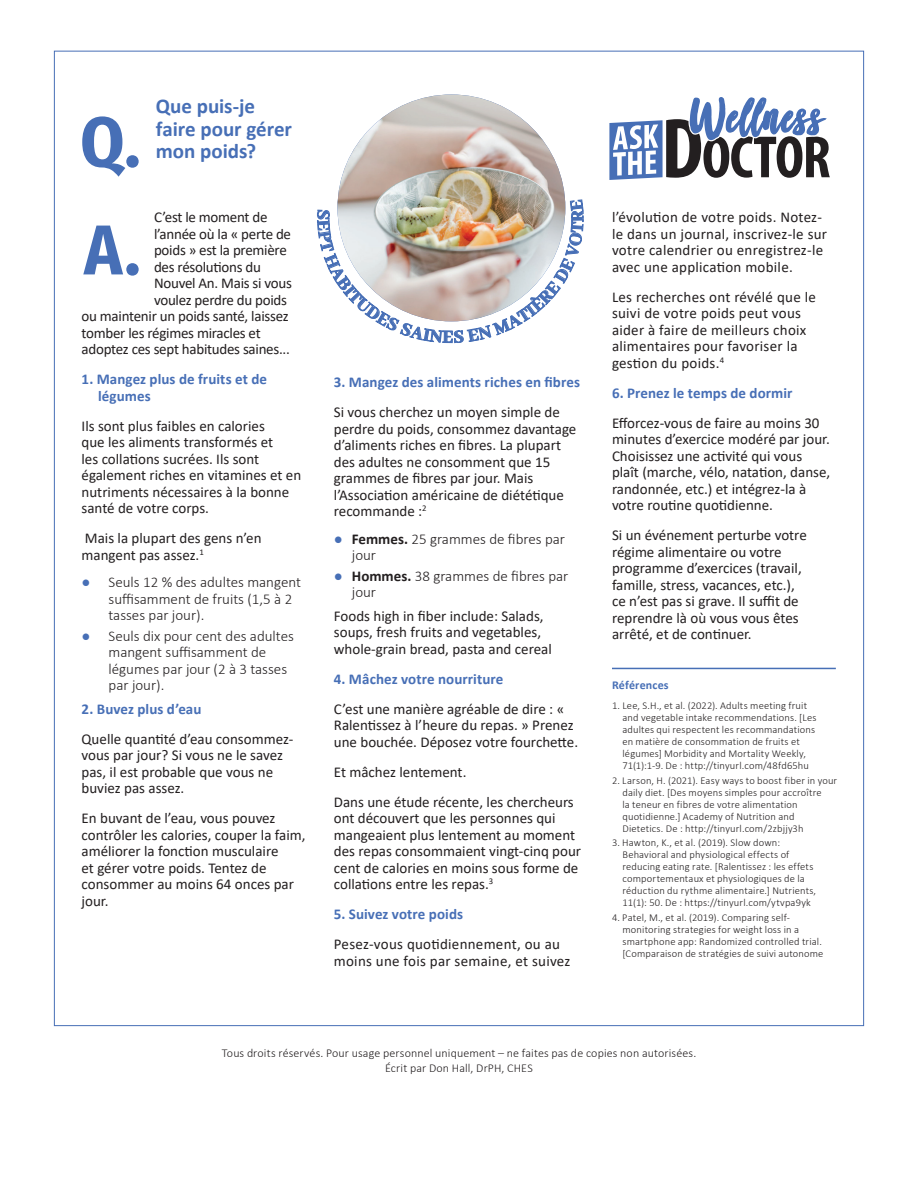
<style>
.page{position:relative;width:918px;height:1188px;background:#fff}
.page>*{position:absolute;margin:0;border:0;box-sizing:border-box;transform-origin:0 0}
.t1{font:700 70.5px "Fira Sans Condensed";color:#476fb6}
.t2{font:700 21px/22.5px "Calibri";color:#476fb6}
.t3{font:15px/16.5px "Calibri";color:#231f20}
.t4{font:15px/16.5px "Calibri";letter-spacing:.02em;color:#231f20}
.t5{font:300 15px/16.5px "Calibri";color:#231f20}
.t6{font:15px "Calibri";letter-spacing:-.02em;color:#231f20}
.t7{font:700 15px/16.5px "Calibri";letter-spacing:.005em;color:#476fb6}
.t8{font:300 12px/15px "Calibri";letter-spacing:.01em;color:#231f20;text-align:center}
.t9{font:700 12px "Calibri";letter-spacing:.015em;color:#476fb6}
.t10{font:300 10.5px/12px "Calibri";letter-spacing:.015em;color:#231f20}
.s1{color:#476fb6}
.s2{font-weight:700;color:#476fb6}
.s3{font-weight:700}
</style>
<div class="page">
<img style="left:338px;top:94px;width:227px;height:106px">
<svg style="left:609px;top:50px;width:221px;height:130px"></svg>
<hr style="left:612px;top:668px;width:224px;height:1px;background:#476fb6">
<img style="left:337px;top:200px;width:229px;height:122px">
<h1 class="t1" style="left:80px;top:83px;width:62px">Q.</h1>
<h2 class="t2" style="left:156px;top:95px;width:138px">Que puis-je faire pour gérer mon poids?</h2>
<p class="t6" style="left:154px;top:207px;width:115px">C’est le moment de</p>
<p class="t6" style="left:154px;top:223px;width:139px">l’année où la « perte de</p>
<p class="t6" style="left:154px;top:240px;width:134px">poids » est la première</p>
<p class="t6" style="left:154px;top:256px;width:109px">des résolutions du</p>
<p class="t6" style="left:154px;top:273px;width:139px">Nouvel An. Mais si vous</p>
<p class="t6" style="left:154px;top:289px;width:135px">voulez perdre du poids</p>
<p class="t6" style="left:82px;top:306px;width:209px">ou maintenir un poids santé, laissez</p>
<p class="t6" style="left:82px;top:322px;width:181px">tomber les régimes miracles et</p>
<p class="t6" style="left:82px;top:339px;width:210px">adoptez ces sept habitudes saines...</p>
<p class="t7" style="left:98px;top:371px;width:170px;text-indent:-16px">1. Mangez plus de fruits et de légumes</p>
<p class="t3" style="left:82px;top:417px;width:221px">Ils sont plus faibles en calories<br>que les aliments transformés et<br>les collations sucrées. Ils sont également riches en vitamines et en nutriments nécessaires à la bonne santé de votre corps.</p>
<p class="t3" style="left:82px;top:529px;width:182px">Mais la plupart des gens n’en mangent pas assez.<sup>1</sup></p>
<p class="t5" style="left:109px;top:574px;width:194px;text-indent:-27px"><span class="s1">●</span> Seuls 12 % des adultes mangent suffisamment de fruits (1,5 à 2 tasses par jour).</p>
<p class="t5" style="left:109px;top:628px;width:187px;text-indent:-27px"><span class="s1">●</span> Seuls dix pour cent des adultes mangent suffisamment de légumes par jour (2 à 3 tasses par jour).</p>
<p class="t7" style="left:82px;top:700px;width:121px">2. Buvez plus d’eau</p>
<p class="t3" style="left:82px;top:730px;width:214px">Quelle quantité d’eau consommez&shy;vous par jour? Si vous ne le savez pas, il est probable que vous ne buviez pas assez.</p>
<p class="t3" style="left:82px;top:810px;width:226px">En buvant de l’eau, vous pouvez contrôler les calories, couper la faim, améliorer la fonction musculaire<br>et gérer votre poids. Tentez de consommer au moins 64 onces par jour.</p>
<h1 class="t1" style="left:84px;top:191px;width:58px">A.</h1>
<p class="t7" style="left:334px;top:374px;width:248px">3. Mangez des aliments riches en fibres</p>
<p class="t3" style="left:334px;top:403px;width:244px">Si vous cherchez un moyen simple de perdre du poids, consommez davantage d’aliments riches en fibres. La plupart des adultes ne consomment que 15 grammes de fibres par jour. Mais l’Association américaine de diététique recommande :<sup>2</sup></p>
<p class="t5" style="left:352px;top:530px;width:215px;text-indent:-18px"><span class="s2">●</span> <span class="s3">Femmes.</span> 25 grammes de fibres par jour</p>
<p class="t5" style="left:352px;top:568px;width:218px;text-indent:-18px"><span class="s2">●</span> <span class="s3">Hommes.</span> 38 grammes de fibres par jour</p>
<p class="t3" style="left:334px;top:607px;width:219px">Foods high in fiber include: Salads, soups, fresh fruits and vegetables, whole-grain bread, pasta and cereal</p>
<p class="t7" style="left:334px;top:670px;width:171px">4. Mâchez votre nourriture</p>
<p class="t3" style="left:334px;top:700px;width:246px">C’est une manière agréable de dire : «<br>Ralentissez à l’heure du repas. » Prenez une bouchée. Déposez votre fourchette.</p>
<p class="t3" style="left:334px;top:756px;width:241px;line-height:30px">Et mâchez lentement.<br>Dans une étude récente, les chercheurs</p>
<p class="t3" style="left:334px;top:810px;width:249px">ont découvert que les personnes qui mangeaient plus lentement au moment des repas consommaient vingt-cinq pour cent de calories en moins sous forme de collations entre les repas.<sup>3</sup></p>
<p class="t7" style="left:334px;top:906px;width:131px">5. Suivez votre poids</p>
<p class="t4" style="left:334px;top:936px;width:238px">Pesez-vous quotidiennement, ou au moins une fois par semaine, et suivez</p>
<p class="t4" style="left:612px;top:208px;width:217px">l’évolution de votre poids. Notez&shy;le dans un journal, inscrivez-le sur votre calendrier ou enregistrez-le avec une application mobile.</p>
<p class="t4" style="left:612px;top:288px;width:205px">Les recherches ont révélé que le suivi de votre poids peut vous aider à faire de meilleurs choix alimentaires pour favoriser la gestion du poids.<sup>4</sup></p>
<p class="t7" style="left:612px;top:384px;width:182px">6. Prenez le temps de dormir</p>
<p class="t3" style="left:612px;top:414px;width:220px">Efforcez-vous de faire au moins 30 minutes d’exercice modéré par jour.<br>Choisissez une activité qui vous plaît (marche, vélo, natation, danse, randonnée, etc.) et intégrez-la à votre routine quotidienne.</p>
<p class="t3" style="left:612px;top:526px;width:196px">Si un événement perturbe votre régime alimentaire ou votre programme d’exercices (travail, famille, stress, vacances, etc.), ce n’est pas si grave. Il suffit de reprendre là où vous vous êtes arrêté, et de continuer.</p>
<p class="t9" style="left:612px;top:677px;width:58px">Références</p>
<p class="t10" style="left:622px;top:699px;width:196px;text-indent:-10px">1. Lee, S.H., et al. (2022). Adults meeting fruit and vegetable intake recommendations. [Les adultes qui respectent les recommandations en matière de consommation de fruits et légumes] Morbidity and Mortality Weekly, 71(1):1-9. De : http://tinyurl.com/48fd65hu</p>
<p class="t10" style="left:622px;top:774px;width:216px;text-indent:-10px">2. Larson, H. (2021). Easy ways to boost fiber in your daily diet. [Des moyens simples pour accroître<br>la teneur en fibres de votre alimentation quotidienne.] Academy of Nutrition and Dietetics. De : http://tinyurl.com/2zbjjy3h</p>
<p class="t10" style="left:622px;top:837px;width:195px;text-indent:-10px">3. Hawton, K., et al. (2019). Slow down:<br>Behavioral and physiological effects of reducing eating rate. [Ralentissez : les effets comportementaux et physiologiques de la réduction du rythme alimentaire.] Nutrients, 11(1): 50. De : https://tinyurl.com/ytvpa9yk</p>
<p class="t10" style="left:622px;top:912px;width:202px;text-indent:-10px">4. Patel, M., et al. (2019). Comparing self&shy;monitoring strategies for weight loss in a smartphone app: Randomized controlled trial. [Comparaison de stratégies de suivi autonome</p>
<p class="t8" style="left:222px;top:1045px;width:476px">Tous droits réservés. Pour usage personnel uniquement – ne faites pas de copies non autorisées.<br>Écrit par Don Hall, DrPH, CHES</p>
</div>
